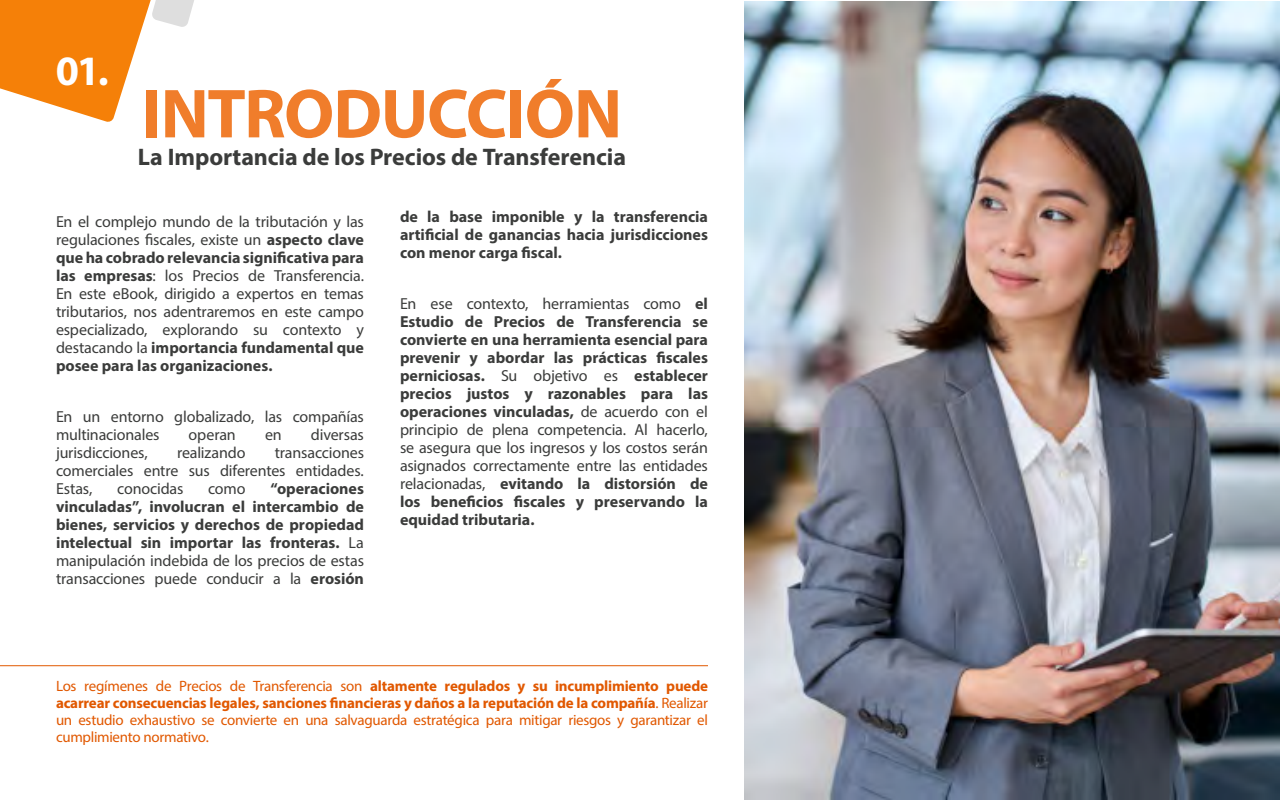
<style>
.page{position:relative;width:1280px;height:800px;background:#fff}
.page>*{position:absolute;margin:0;border:0;box-sizing:border-box;transform-origin:0 0}
.t1{font:700 70px "Myriad Pro";letter-spacing:-.02em;color:#f07d2b}
.t2{font:700 42px "Myriad Pro";color:#fff}
.t3{font:700 24px "Myriad Pro";letter-spacing:-.005em;color:#3b3c3b}
.t4{font:700 16px/18px "Myriad Pro";letter-spacing:-.005em;color:#3b3c3b;text-align:justify}
.t5{font:16px/18px "Myriad Pro";letter-spacing:-.01em;color:#3b3c3b;text-align:justify}
.t6{font:15px/17px "Myriad Pro";letter-spacing:-.02em;color:#e15800;text-align:justify}
.s1{font-weight:700}
.s2{font-weight:400}
</style>
<div class="page">
<img style="left:744px;top:1px;width:536px;height:799px">
<svg style="left:0;top:0;width:194px;height:122px"></svg>
<hr style="left:0;top:665px;width:708px;height:1px;background:#e15800">
<h2 class="t2" style="left:56px;top:44px;width:54px">01.</h2>
<h1 class="t1" style="left:142px;top:68px;width:482px">INTRODUCCIÓN</h1>
<h3 class="t3" style="left:138px;top:142px;width:490px">La Importancia de los Precios de Transferencia</h3>
<p class="t5" style="left:56px;top:212px;width:310px">En el complejo mundo de la tributación y las regulaciones fiscales, existe un <span class="s1">aspecto clave que ha cobrado relevancia significativa para las empresas</span>: los Precios de Transferencia.<br>En este eBook, dirigido a expertos en temas tributarios, nos adentraremos en este campo especializado, explorando su contexto y destacando la <span class="s1">importancia fundamental que posee para las organizaciones.</span></p>
<p class="t5" style="left:56px;top:407px;width:309px">En un entorno globalizado, las compañías multinacionales</p>
<p class="t5" style="left:189px;top:425px;width:49px">operan</p>
<p class="t5" style="left:265px;top:425px;width:18px">en</p>
<p class="t5" style="left:311px;top:425px;width:55px">diversas</p>
<p class="t5" style="left:56px;top:443px;width:93px">jurisdicciones,</p>
<p class="t5" style="left:177px;top:443px;width:70px">realizando</p>
<p class="t5" style="left:56px;top:443px;width:310px;text-indent:219px">transacciones comerciales entre sus diferentes entidades.<br>Estas,</p>
<p class="t5" style="left:117px;top:479px;width:68px">conocidas</p>
<p class="t5" style="left:208px;top:479px;width:39px">como</p>
<p class="t4" style="left:56px;top:479px;width:310px;text-indent:214px">“operaciones vinculadas”, involucran el intercambio de bienes, servicios y derechos de propiedad intelectual sin importar las fronteras. <span class="s2">La manipulación indebida de los precios de estas transacciones puede conducir a la</span> erosión</p>
<p class="t4" style="left:400px;top:207px;width:310px">de la base imponible y la transferencia artificial de ganancias hacia jurisdicciones con menor carga fiscal.</p>
<p class="t4" style="left:400px;top:294px;width:310px"><span class="s2">En ese contexto, herramientas como</span> el Estudio de Precios de Transferencia se convierte en una herramienta esencial para prevenir y abordar las prácticas fiscales perniciosas. <span class="s2">Su objetivo es</span> establecer precios justos y razonables para las operaciones vinculadas, <span class="s2">de acuerdo con el principio de plena competencia. Al hacerlo, se asegura que los ingresos y los costos serán asignados correctamente entre las entidades relacionadas,</span> evitando la distorsión de los beneficios fiscales y preservando la equidad tributaria.</p>
<p class="t6" style="left:56px;top:677px;width:654px">Los regímenes de Precios de Transferencia son <span class="s1">altamente regulados y su incumplimiento puede acarrear consecuencias legales, sanciones financieras y daños a la reputación de la compañía</span>. Realizar un estudio exhaustivo se convierte en una salvaguarda estratégica para mitigar riesgos y garantizar el cumplimiento normativo.</p>
</div>
